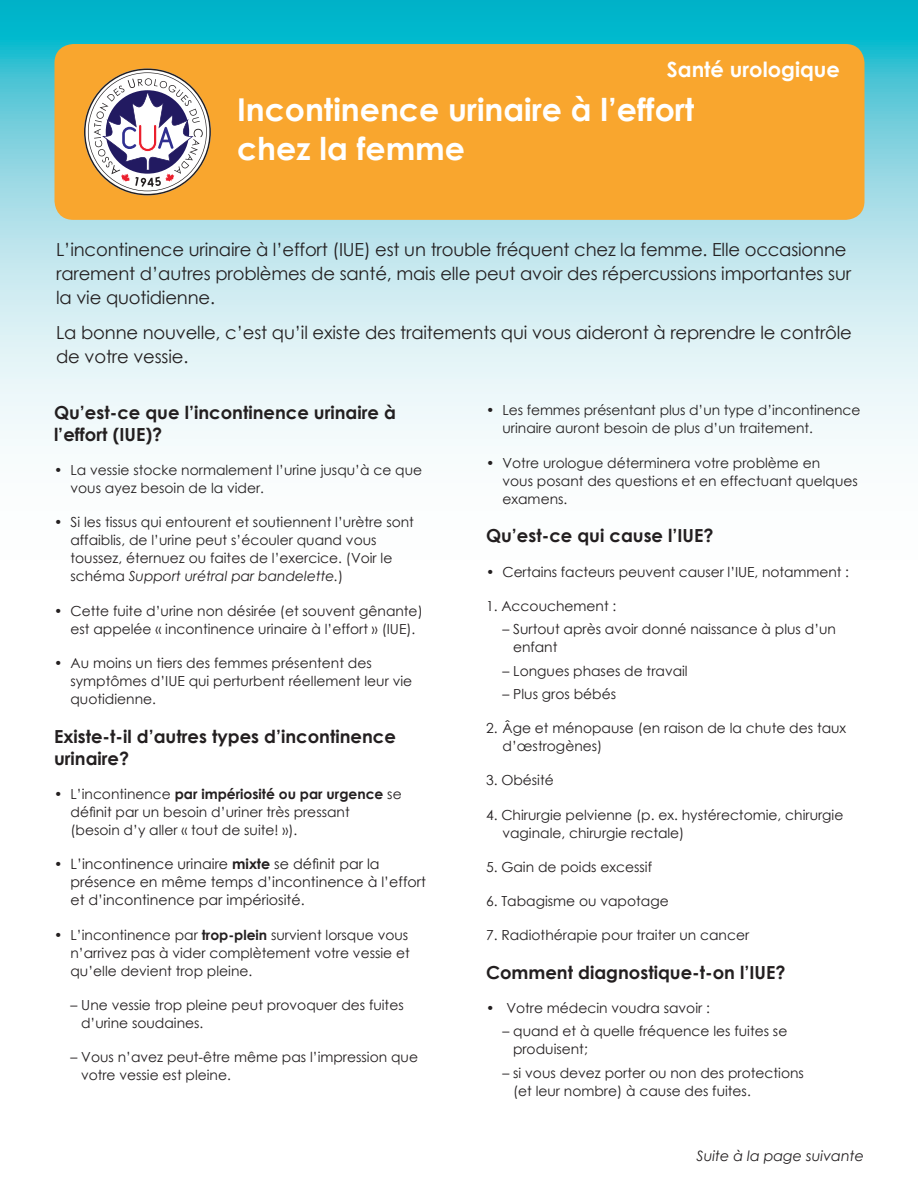
<style>
.page{position:relative;width:918px;height:1188px;background:#fff}
.page>*{position:absolute;margin:0;border:0;box-sizing:border-box;transform-origin:0 0}
.t1{font:700 31.5px/39px "Century Gothic";color:#fff}
.t2{font:700 21px "Century Gothic";color:#fff}
.Body_-_UTI_Female{font:18px/24px "Century Gothic";letter-spacing:-.01em;color:#231f20}
.t3{font:700 18px/22.5px "Century Gothic";color:#231f20}
.t4{font:italic 14.4px "Century Gothic";color:#231f20}
.t5{font:14.25px/18px "Century Gothic";color:#231f20}
.t6{font:13.8px/18px "Century Gothic";color:#231f20}
.s1{font-style:italic}
.s2{font-weight:700}
.s3{font-size:13.8px}
</style>
<div class="page">
<svg style="left:0;top:0;width:918px;height:446px;background:#b1e4ec"></svg>
<div style="left:55px;top:44px;width:810px;height:176px;background:#f9a62e;border-radius:19px"></div>
<svg style="left:84px;top:69px;width:127px;height:126px"></svg>
<p class="t2" style="left:667px;top:56px;width:175px">Santé urologique</p>
<p class="t1" style="left:237px;top:90px;width:459px">Incontinence urinaire à l’effort chez la femme</p>
<p class="Body_-_UTI_Female" style="left:56px;top:238px;width:797px">L’incontinence urinaire à l’effort (IUE) est un trouble fréquent chez la femme. Elle occasionne rarement d’autres problèmes de santé, mais elle peut avoir des répercussions importantes sur la vie quotidienne.</p>
<p class="Body_-_UTI_Female" style="left:56px;top:320px;width:797px">La bonne nouvelle, c’est qu’il existe des traitements qui vous aideront à reprendre le contrôle de votre vessie.</p>
<p class="t3" style="left:54px;top:400px;width:344px">Qu’est-ce que l’incontinence urinaire à l’effort (IUE)?</p>
<p class="t6" style="left:70px;top:461px;width:353px;text-indent:-16px">• La vessie stocke normalement l’urine jusqu’à ce que vous ayez besoin de la vider.</p>
<p class="t6" style="left:70px;top:513px;width:345px;text-indent:-16px">• Si les tissus qui entourent et soutiennent l’urètre sont affaiblis, de l’urine peut s’écouler quand vous toussez, éternuez ou faites de l’exercice. (Voir le schéma <span class="s1">Support urétral par bandelette.</span>)</p>
<p class="t6" style="left:70px;top:601px;width:354px;text-indent:-16px">• Cette fuite d’urine non désirée (et souvent gênante) est appelée « incontinence urinaire à l’effort » (IUE).</p>
<p class="t6" style="left:70px;top:654px;width:343px;text-indent:-16px">• Au moins un tiers des femmes présentent des symptômes d’IUE qui perturbent réellement leur vie quotidienne.</p>
<p class="t3" style="left:54px;top:724px;width:343px">Existe-t-il d’autres types d’incontinence urinaire?</p>
<p class="t6" style="left:70px;top:785px;width:333px;text-indent:-16px">• L’incontinence <span class="s2">par impériosité ou par urgence</span> se définit par un besoin d’uriner très pressant (besoin d’y aller « tout de suite! »).</p>
<p class="t5" style="left:71px;top:855px;width:357px;text-indent:-17px"><span class="s3">•</span> L’incontinence urinaire <span class="s2">mixte</span> se définit par la présence en même temps d’incontinence à l’effort et d’incontinence par impériosité.</p>
<p class="t6" style="left:70px;top:925px;width:341px;text-align:justify;text-indent:-16px">• L’incontinence par <span class="s2">trop-plein</span> survient lorsque vous n’arrivez pas à vider complètement votre vessie et qu’elle devient trop pleine.</p>
<p class="t6" style="left:81px;top:996px;width:324px;text-indent:-11px">– Une vessie trop pleine peut provoquer des fuites d’urine soudaines.</p>
<p class="t6" style="left:81px;top:1048px;width:339px;text-indent:-11px">– Vous n’avez peut-être même pas l’impression que votre vessie est pleine.</p>
<p class="t6" style="left:502px;top:401px;width:359px;text-indent:-16px">• Les femmes présentant plus d’un type d’incontinence urinaire auront besoin de plus d’un traitement.</p>
<p class="t6" style="left:502px;top:453px;width:357px;text-indent:-16px">• Votre urologue déterminera votre problème en<br>vous posant des questions et en effectuant quelques examens.</p>
<p class="t3" style="left:486px;top:524px;width:229px">Qu’est-ce qui cause l’IUE?</p>
<p class="t6" style="left:486px;top:562px;width:365px">• Certains facteurs peuvent causer l’IUE, notamment :</p>
<p class="t6" style="left:486px;top:597px;width:132px">1. Accouchement :</p>
<p class="t6" style="left:513px;top:620px;width:325px;text-indent:-11px">– Surtout après avoir donné naissance à plus d’un enfant</p>
<p class="t6" style="left:502px;top:661px;width:187px">– Longues phases de travail</p>
<p class="t6" style="left:502px;top:685px;width:115px">– Plus gros bébés</p>
<p class="t6" style="left:502px;top:719px;width:345px;text-indent:-16px">2. Âge et ménopause (en raison de la chute des taux d’œstrogènes)</p>
<p class="t6" style="left:486px;top:771px;width:69px">3. Obésité</p>
<p class="t6" style="left:502px;top:805px;width:342px;text-indent:-16px">4. Chirurgie pelvienne (p. ex. hystérectomie, chirurgie vaginale, chirurgie rectale)</p>
<p class="t6" style="left:486px;top:858px;width:168px">5. Gain de poids excessif</p>
<p class="t6" style="left:486px;top:892px;width:184px">6. Tabagisme ou vapotage</p>
<p class="t6" style="left:486px;top:926px;width:265px">7. Radiothérapie pour traiter un cancer</p>
<p class="t3" style="left:486px;top:961px;width:301px">Comment diagnostique-t-on l’IUE?</p>
<p class="t6" style="left:486px;top:999px;width:226px">• Votre médecin voudra savoir :</p>
<p class="t6" style="left:513px;top:1022px;width:276px;text-indent:-11px">– quand et à quelle fréquence les fuites se produisent;</p>
<p class="t6" style="left:513px;top:1064px;width:292px;text-indent:-11px">– si vous devez porter ou non des protections (et leur nombre) à cause des fuites.</p>
<p class="t4" style="left:697px;top:1147px;width:169px">Suite à la page suivante</p>
</div>
